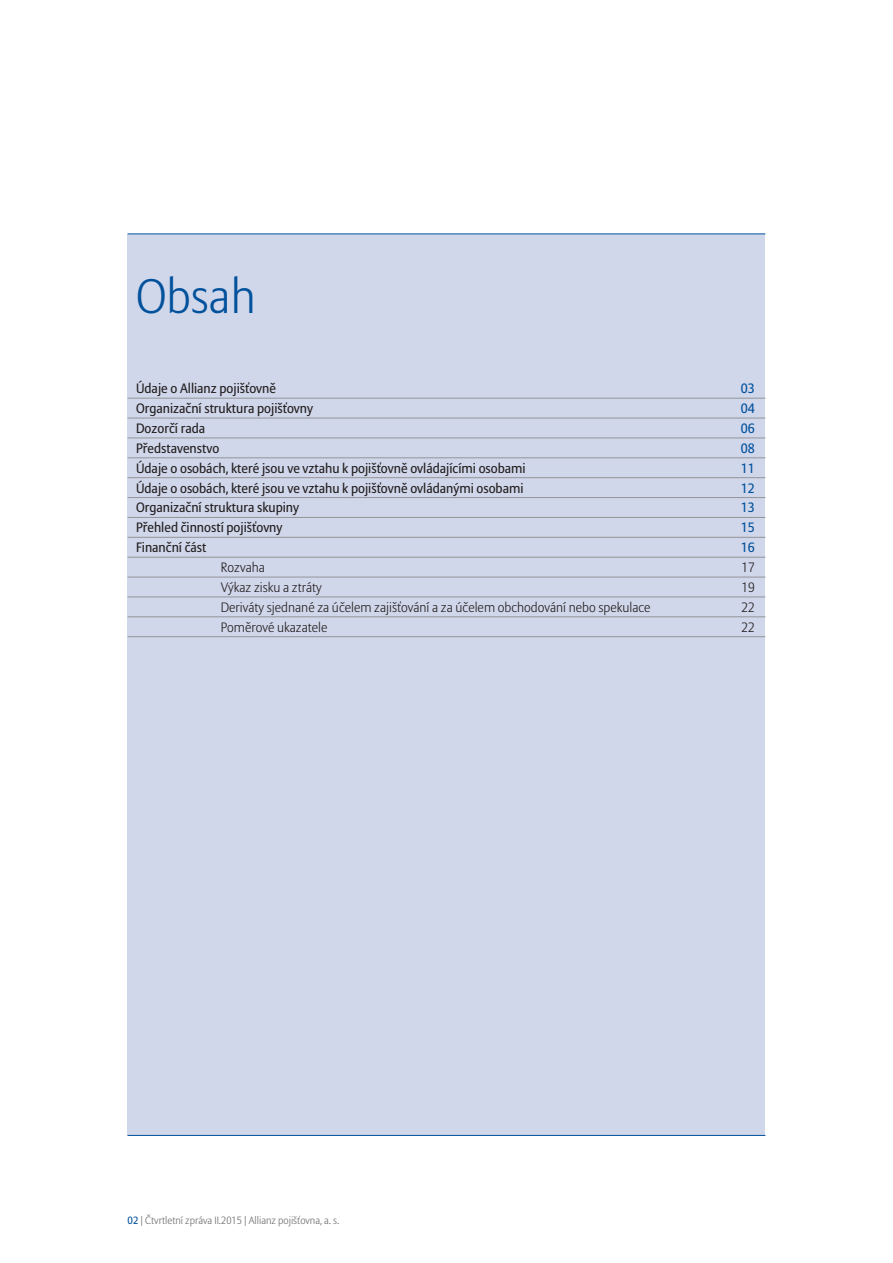
<style>
.page{position:relative;width:893px;height:1263px;background:#fff}
.page>*{position:absolute;margin:0;border:0;box-sizing:border-box;transform-origin:0 0}
.t1{font:300 48px "Allianz Sans";color:#01519c}
.t2{font:13.5px "Allianz Sans";color:#231f20}
.t3{font:300 13.5px "Allianz Sans";color:#231f20}
.t4{font:13.5px "Allianz Sans";color:#01519c}
.t5{font:300 10.5px "Allianz Sans";color:#6c6d70}
.s1{font-weight:400;color:#01519c}
</style>
<div class="page">
<div style="left:128px;top:234px;width:637px;height:901px;background:#d1d7ea"></div>
<hr style="left:128px;top:233px;width:637px;height:1px;background:#01519c">
<hr style="left:128px;top:1135px;width:637px;height:1px;background:#01519c">
<hr style="left:128px;top:398px;width:637px;height:1px;background:#939598">
<hr style="left:128px;top:418px;width:637px;height:1px;background:#939598">
<hr style="left:128px;top:437px;width:637px;height:1px;background:#939598">
<hr style="left:128px;top:457px;width:637px;height:1px;background:#939598">
<hr style="left:128px;top:477px;width:637px;height:1px;background:#939598">
<hr style="left:128px;top:497px;width:637px;height:1px;background:#939598">
<hr style="left:128px;top:517px;width:637px;height:1px;background:#939598">
<hr style="left:128px;top:537px;width:637px;height:1px;background:#939598">
<hr style="left:128px;top:557px;width:637px;height:1px;background:#939598">
<hr style="left:128px;top:577px;width:637px;height:1px;background:#939598">
<hr style="left:128px;top:596px;width:637px;height:1px;background:#939598">
<hr style="left:128px;top:616px;width:637px;height:1px;background:#939598">
<hr style="left:128px;top:636px;width:637px;height:1px;background:#939598">
<h1 class="t1" style="left:136px;top:269px;width:121px">Obsah</h1>
<p class="t2" style="left:136px;top:381px;width:141px">Údaje o Allianz pojišťovně</p>
<p class="t4" style="left:741px;top:381px;width:16px">03</p>
<p class="t2" style="left:136px;top:400px;width:179px">Organizační struktura pojišťovny</p>
<p class="t4" style="left:741px;top:400px;width:16px">04</p>
<p class="t2" style="left:136px;top:420px;width:71px">Dozorčí rada</p>
<p class="t4" style="left:741px;top:420px;width:16px">06</p>
<p class="t2" style="left:136px;top:440px;width:85px">Představenstvo</p>
<p class="t4" style="left:741px;top:440px;width:16px">08</p>
<p class="t2" style="left:136px;top:460px;width:391px">Údaje o osobách, které jsou ve vztahu k pojišťovně ovládajícími osobami</p>
<p class="t4" style="left:741px;top:460px;width:16px">11</p>
<p class="t2" style="left:136px;top:480px;width:389px">Údaje o osobách, které jsou ve vztahu k pojišťovně ovládanými osobami</p>
<p class="t4" style="left:741px;top:480px;width:16px">12</p>
<p class="t2" style="left:136px;top:500px;width:165px">Organizační struktura skupiny</p>
<p class="t4" style="left:741px;top:500px;width:16px">13</p>
<p class="t2" style="left:136px;top:520px;width:148px">Přehled činností pojišťovny</p>
<p class="t4" style="left:741px;top:520px;width:16px">15</p>
<p class="t2" style="left:136px;top:540px;width:72px">Finanční část</p>
<p class="t4" style="left:741px;top:540px;width:16px">16</p>
<p class="t3" style="left:221px;top:559px;width:46px">Rozvaha</p>
<p class="t3" style="left:741px;top:559px;width:15px">17</p>
<p class="t3" style="left:221px;top:579px;width:103px">Výkaz zisku a ztráty</p>
<p class="t3" style="left:741px;top:579px;width:15px">19</p>
<p class="t3" style="left:221px;top:599px;width:431px">Deriváty sjednané za účelem zajišťování a za účelem obchodování nebo spekulace</p>
<p class="t3" style="left:741px;top:599px;width:15px">22</p>
<p class="t3" style="left:221px;top:619px;width:108px">Poměrové ukazatele</p>
<p class="t3" style="left:741px;top:619px;width:15px">22</p>
<p class="t5" style="left:128px;top:1214px;width:213px"><span class="s1">02</span> | Čtvrtletní zpráva II.2015 | Allianz pojišťovna, a. s.</p>
</div>
